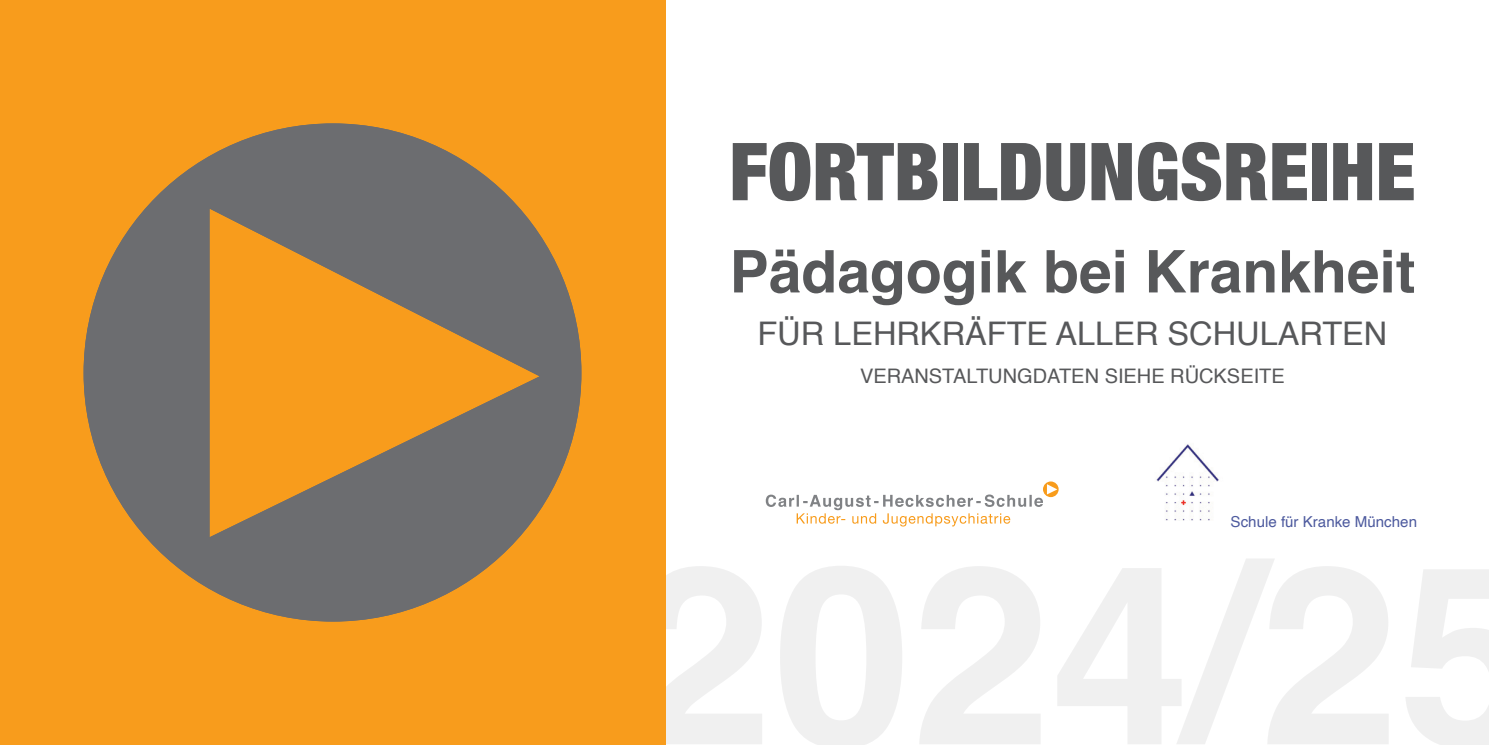
<style>
.page{position:relative;width:1489px;height:745px;background:#fff}
.page>*{position:absolute;margin:0;border:0;box-sizing:border-box;transform-origin:0 0}
.t1{font:900 condensed 80px "Helvetica Neue";color:#57585a}
.t2{font:700 58.75px "Helvetica";color:#57585a}
.t3{font:32.5px "Helvetica";color:#57585a}
.t4{font:20px "Helvetica";color:#57585a}
.t5{font:15px "Helvetica";color:#4d5a9e}
</style>
<div class="page">
<div style="left:0;top:0;width:665px;height:744px;background:#f89c1c"></div>
<svg style="left:765px;top:481px;width:293px;height:45px"></svg>
<img style="left:1156px;top:444px;width:63px;height:77px">
<svg style="left:84px;top:123px;width:497px;height:498px;fill:#6c6d70"></svg>
<h1 class="t1" style="left:729px;top:106px;width:687px">FORTBILDUNGSREIHE</h1>
<h2 class="t2" style="left:729px;top:236px;width:687px">Pädagogik bei Krankheit</h2>
<h3 class="t3" style="left:757px;top:308px;width:631px">FÜR LEHRKRÄFTE ALLER SCHULARTEN</h3>
<p class="t4" style="left:860px;top:360px;width:426px">VERANSTALTUNGDATEN SIEHE RÜCKSEITE</p>
<p class="t5" style="left:1230px;top:510px;width:188px">Schule für Kranke München</p>
</div>
